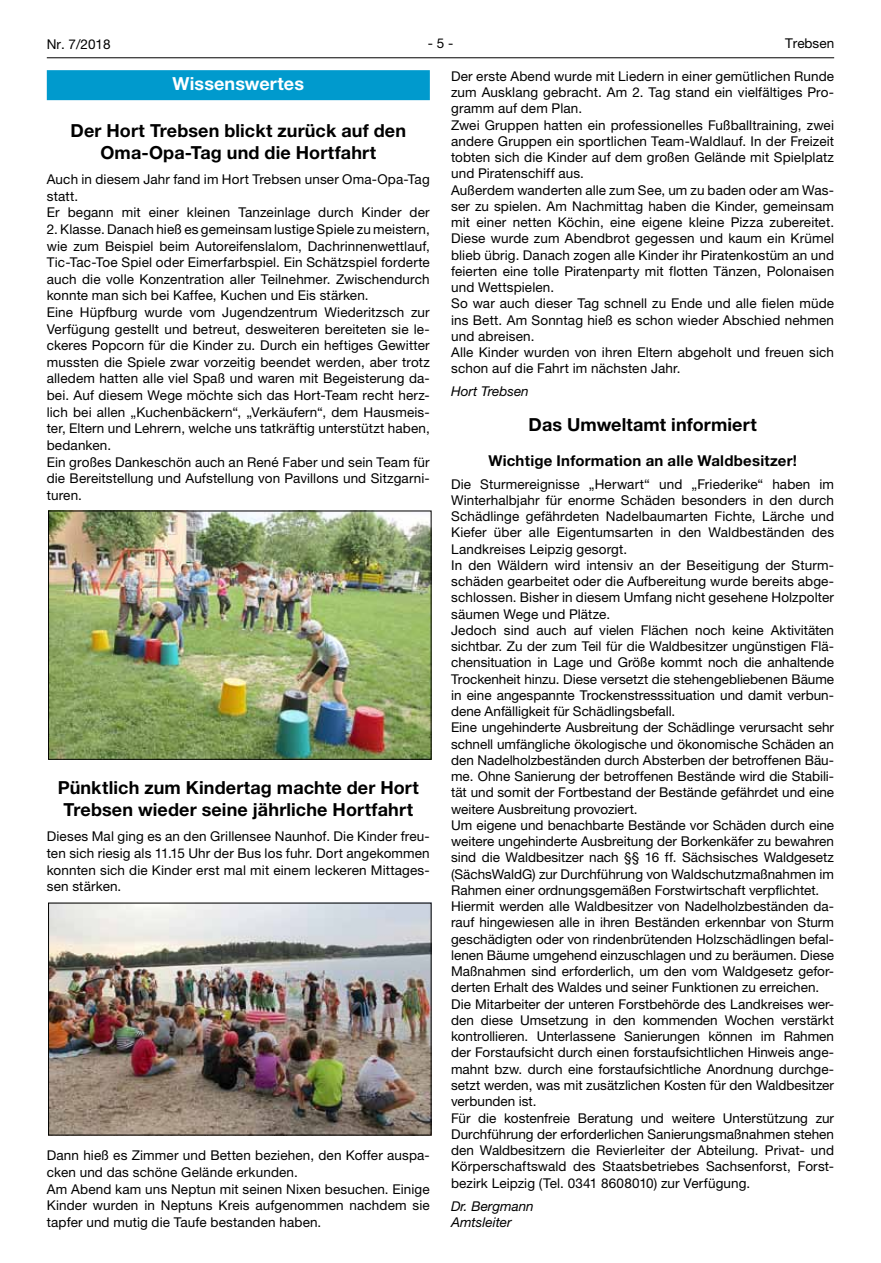
<style>
.page{position:relative;width:881px;height:1263px;background:#fff}
.page>*{position:absolute;margin:0;border:0;box-sizing:border-box;transform-origin:0 0}
.t1{font:700 18px/22px "Helvetica Neue LT";letter-spacing:.005em;color:#000;text-align:center}
.t2{font:700 18px "Helvetica Neue LT";letter-spacing:.005em;color:#fff}
.t3{font:700 15px "Helvetica Neue LT";letter-spacing:.015em;color:#000}
.t4{font:13.5px/16.2px "Helvetica Neue LT";letter-spacing:.005em;color:#000}
.t5{font:italic 13.5px/16.2px "Helvetica Neue LT";color:#000}
</style>
<div class="page">
<hr style="left:47px;top:57px;width:786px;height:1px;background:#000">
<div style="left:47px;top:70px;width:382px;height:30px;background:#009acd"></div>
<img style="left:50px;top:513px;width:379px;height:244px">
<img style="left:50px;top:905px;width:379px;height:228px">
<p class="t4" style="left:47px;top:36px;width:65px">Nr. 7/2018</p>
<p class="t4" style="left:427px;top:35px;width:27px">- 5 -</p>
<p class="t4" style="left:784px;top:35px;width:51px">Trebsen</p>
<p class="t4" style="left:451px;top:68px;width:384px">Der erste Abend wurde mit Liedern in einer gemütlichen Runde zum Ausklang gebracht. Am 2. Tag stand ein vielfältiges Pro&shy;gramm auf dem Plan.<br>Zwei Gruppen hatten ein professionelles Fußballtraining, zwei andere Gruppen ein sportlichen Team-Waldlauf. In der Freizeit tobten sich die Kinder auf dem großen Gelände mit Spielplatz und Piratenschiff aus.<br>Außerdem wanderten alle zum See, um zu baden oder am Was&shy;ser zu spielen. Am Nachmittag haben die Kinder, gemeinsam mit einer netten Köchin, eine eigene kleine Pizza zubereitet.<br>Diese wurde zum Abendbrot gegessen und kaum ein Krümel blieb übrig. Danach zogen alle Kinder ihr Piratenkostüm an und feierten eine tolle Piratenparty mit flotten Tänzen, Polonaisen und Wettspielen.<br>So war auch dieser Tag schnell zu Ende und alle fielen müde ins Bett. Am Sonntag hieß es schon wieder Abschied nehmen und abreisen.<br>Alle Kinder wurden von ihren Eltern abgeholt und freuen sich schon auf die Fahrt im nächsten Jahr.</p>
<p class="t5" style="left:451px;top:383px;width:79px">Hort Trebsen</p>
<h1 class="t1" style="left:528px;top:413px;width:229px">Das Umweltamt informiert</h1>
<p class="t3" style="left:488px;top:451px;width:310px">Wichtige Information an alle Waldbesitzer!</p>
<p class="t4" style="left:451px;top:475px;width:384px">Die Sturmereignisse „Herwart“ und „Friederike“ haben im Winterhalbjahr für enorme Schäden besonders in den durch Schädlinge gefährdeten Nadelbaumarten Fichte, Lärche und Kiefer über alle Eigentumsarten in den Waldbeständen des Landkreises Leipzig gesorgt.<br>In den Wäldern wird intensiv an der Beseitigung der Sturm&shy;schäden gearbeitet oder die Aufbereitung wurde bereits abge&shy;schlossen. Bisher in diesem Umfang nicht gesehene Holzpolter säumen Wege und Plätze.<br>Jedoch sind auch auf vielen Flächen noch keine Aktivitäten sichtbar. Zu der zum Teil für die Waldbesitzer ungünstigen Flä&shy;chensituation in Lage und Größe kommt noch die anhaltende Trockenheit hinzu. Diese versetzt die stehengebliebenen Bäume in eine angespannte Trockenstresssituation und damit verbun&shy;dene Anfälligkeit für Schädlingsbefall.<br>Eine ungehinderte Ausbreitung der Schädlinge verursacht sehr schnell umfängliche ökologische und ökonomische Schäden an den Nadelholzbeständen durch Absterben der betroffenen Bäu&shy;me. Ohne Sanierung der betroffenen Bestände wird die Stabili&shy;tät und somit der Fortbestand der Bestände gefährdet und eine weitere Ausbreitung provoziert.<br>Um eigene und benachbarte Bestände vor Schäden durch eine weitere ungehinderte Ausbreitung der Borkenkäfer zu bewahren sind die Waldbesitzer nach §§ 16 ff. Sächsisches Waldgesetz (SächsWaldG) zur Durchführung von Waldschutzmaßnahmen im Rahmen einer ordnungsgemäßen Forstwirtschaft verpflichtet.<br>Hiermit werden alle Waldbesitzer von Nadelholzbeständen da&shy;rauf hingewiesen alle in ihren Beständen erkennbar von Sturm geschädigten oder von rindenbrütenden Holzschädlingen befal&shy;lenen Bäume umgehend einzuschlagen und zu beräumen. Diese Maßnahmen sind erforderlich, um den vom Waldgesetz gefor&shy;derten Erhalt des Waldes und seiner Funktionen zu erreichen.<br>Die Mitarbeiter der unteren Forstbehörde des Landkreises wer&shy;den diese Umsetzung in den kommenden Wochen verstärkt kontrollieren. Unterlassene Sanierungen können im Rahmen der Forstaufsicht durch einen forstaufsichtlichen Hinweis ange&shy;mahnt bzw. durch eine forstaufsichtliche Anordnung durchge&shy;setzt werden, was mit zusätzlichen Kosten für den Waldbesitzer verbunden ist.<br>Für die kostenfreie Beratung und weitere Unterstützung zur Durchführung der erforderlichen Sanierungsmaßnahmen stehen den Waldbesitzern die Revierleiter der Abteilung. Privat- und Körperschaftswald des Staatsbetriebes Sachsenforst, Forst&shy;bezirk Leipzig (Tel. 0341 8608010) zur Verfügung.</p>
<p class="t5" style="left:451px;top:1197px;width:84px">Dr. Bergmann<br>Amtsleiter</p>
<h1 class="t2" style="left:172px;top:72px;width:133px">Wissenswertes</h1>
<h1 class="t1" style="left:71px;top:119px;width:337px">Der Hort Trebsen blickt zurück auf den<br>Oma-Opa-Tag und die Hortfahrt</h1>
<p class="t4" style="left:47px;top:171px;width:384px;line-height:16.6px">Auch in diesem Jahr fand im Hort Trebsen unser Oma-Opa-Tag statt.<br>Er begann mit einer kleinen Tanzeinlage durch Kinder der</p>
<p class="t4" style="left:47px;top:221px;width:384px;line-height:16.6px">2. Klasse. Danach hieß es gemeinsam lustige Spiele zu meistern, wie zum Beispiel beim Autoreifenslalom, Dachrinnenwettlauf, Tic-Tac-Toe Spiel oder Eimerfarbspiel. Ein Schätzspiel forderte auch die volle Konzentration aller Teilnehmer. Zwischendurch konnte man sich bei Kaffee, Kuchen und Eis stärken.<br>Eine Hüpfburg wurde vom Jugendzentrum Wiederitzsch zur Verfügung gestellt und betreut, desweiteren bereiteten sie le&shy;ckeres Popcorn für die Kinder zu. Durch ein heftiges Gewitter mussten die Spiele zwar vorzeitig beendet werden, aber trotz alledem hatten alle viel Spaß und waren mit Begeisterung da&shy;bei. Auf diesem Wege möchte sich das Hort-Team recht herz&shy;lich bei allen „Kuchenbäckern“, „Verkäufern“, dem Hausmeis&shy;ter, Eltern und Lehrern, welche uns tatkräftig unterstützt haben, bedanken.<br>Ein großes Dankeschön auch an René Faber und sein Team für die Bereitstellung und Aufstellung von Pavillons und Sitzgarni&shy;turen.</p>
<h1 class="t1" style="left:58px;top:776px;width:362px">Pünktlich zum Kindertag machte der Hort<br>Trebsen wieder seine jährliche Hortfahrt</h1>
<p class="t4" style="left:47px;top:828px;width:384px;line-height:16.6px;text-align:justify">Dieses Mal ging es an den Grillensee Naunhof. Die Kinder freu&shy;ten sich riesig als 11.15 Uhr der Bus los fuhr. Dort angekommen konnten sich die Kinder erst mal mit einem leckeren Mittages&shy;sen stärken.</p>
<p class="t4" style="left:47px;top:1147px;width:384px;line-height:16.6px">Dann hieß es Zimmer und Betten beziehen, den Koffer auspa&shy;cken und das schöne Gelände erkunden.<br>Am Abend kam uns Neptun mit seinen Nixen besuchen. Einige Kinder wurden in Neptuns Kreis aufgenommen nachdem sie tapfer und mutig die Taufe bestanden haben.</p>
</div>
